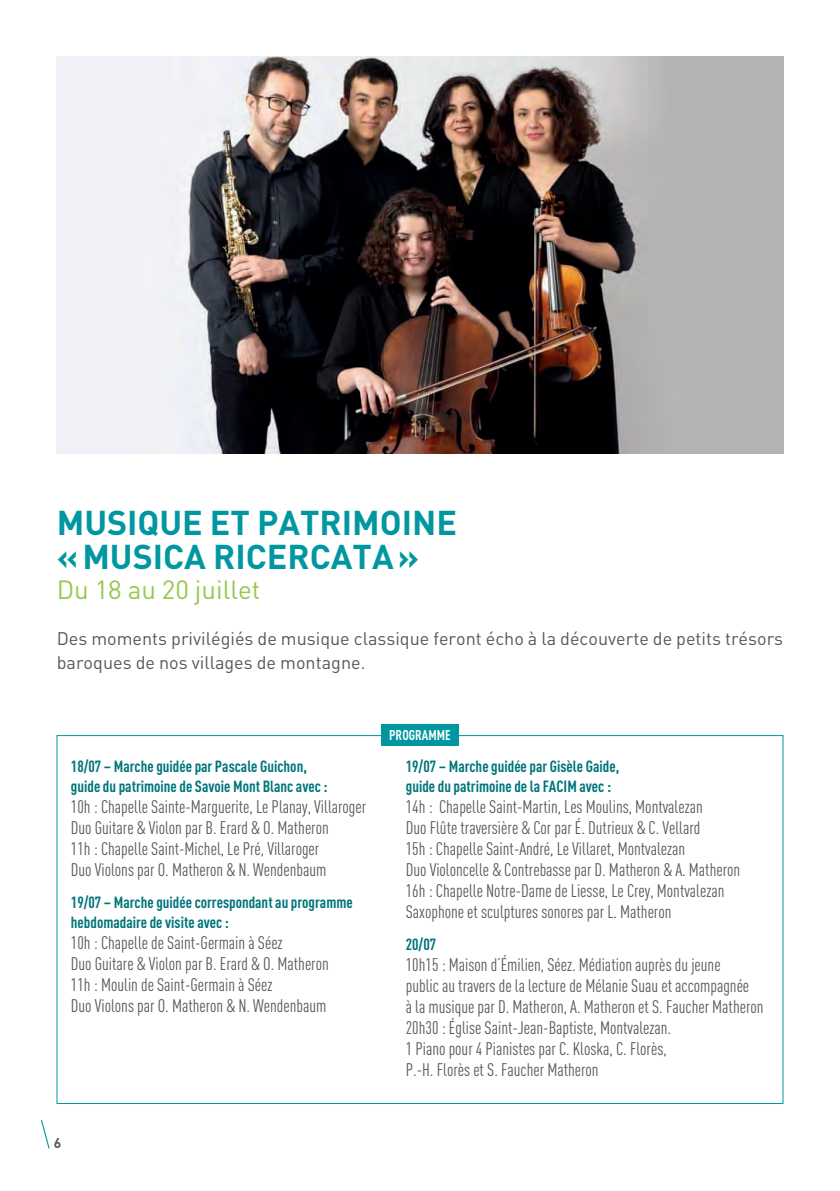
<style>
.page{position:relative;width:840px;height:1191px;background:#fff}
.page>*{position:absolute;margin:0;border:0;box-sizing:border-box;transform-origin:0 0}
.t1{font:700 34px/34px "DIN";color:#0097a0}
.t2{font:26px "DIN";color:#96c94f}
.t3{font:18px/21px "DIN Cond";color:#57585a}
.t4{font:18px/24px "DIN";color:#57585a}
.t5{font:700 16px/20px "DIN Cond";color:#00747a}
.t6{font:700 14px "DIN Cond";color:#fff}
.t7{font:700 14px "DIN";color:#57585a}
</style>
<div class="page">
<div style="left:381px;top:724px;width:77px;height:22px;background:#0097a0"></div>
<svg style="left:41px;top:1120px;width:9px;height:28px"></svg>
<img style="left:57px;top:57px;width:725px;height:397px">
<h1 class="t1" style="left:57px;top:504px;width:401px">MUSIQUE ET PATRIMOINE « MUSICA RICERCATA »</h1>
<h2 class="t2" style="left:57px;top:573px;width:205px">Du 18 au 20 juillet</h2>
<p class="t4" style="left:57px;top:626px;width:727px">Des moments privilégiés de musique classique feront écho à la découverte de petits trésors baroques de nos villages de montagne.</p>
<p class="t5" style="left:71px;top:755px;width:258px">18/07 – Marche guidée par Pascale Guichon, guide du patrimoine de Savoie Mont Blanc avec :</p>
<p class="t3" style="left:71px;top:795px;width:296px">10h : Chapelle Sainte-Marguerite, Le Planay, Villaroger Duo Guitare &amp; Violon par B. Erard &amp; O. Matheron<br>11h : Chapelle Saint-Michel, Le Pré, Villaroger<br>Duo Violons par O. Matheron &amp; N. Wendenbaum</p>
<p class="t5" style="left:71px;top:891px;width:283px">19/07 – Marche guidée correspondant au programme hebdomadaire de visite avec :</p>
<p class="t3" style="left:71px;top:931px;width:259px">10h : Chapelle de Saint-Germain à Séez<br>Duo Guitare &amp; Violon par B. Erard &amp; O. Matheron 11h : Moulin de Saint-Germain à Séez<br>Duo Violons par O. Matheron &amp; N. Wendenbaum</p>
<p class="t6" style="left:389px;top:726px;width:63px">PROGRAMME</p>
<p class="t5" style="left:405px;top:755px;width:215px">19/07 – Marche guidée par Gisèle Gaide, guide du patrimoine de la FACIM avec :</p>
<p class="t3" style="left:405px;top:795px;width:336px">14h : Chapelle Saint-Martin, Les Moulins, Montvalezan<br>Duo Flûte traversière &amp; Cor par É. Dutrieux &amp; C. Vellard<br>15h : Chapelle Saint-André, Le Villaret, Montvalezan<br>Duo Violoncelle &amp; Contrebasse par D. Matheron &amp; A. Matheron 16h : Chapelle Notre-Dame de Liesse, Le Crey, Montvalezan Saxophone et sculptures sonores par L. Matheron</p>
<p class="t5" style="left:405px;top:933px;width:32px">20/07</p>
<p class="t3" style="left:405px;top:953px;width:359px">10h15 : Maison d’Émilien, Séez. Médiation auprès du jeune<br>public au travers de la lecture de Mélanie Suau et accompagnée<br>à la musique par D. Matheron, A. Matheron et S. Faucher Matheron 20h30 : Église Saint-Jean-Baptiste, Montvalezan.<br>1 Piano pour 4 Pianistes par C. Kloska, C. Florès,<br>P.-H. Florès et S. Faucher Matheron</p>
<p class="t7" style="left:54px;top:1134px;width:9px">6</p>
</div>
